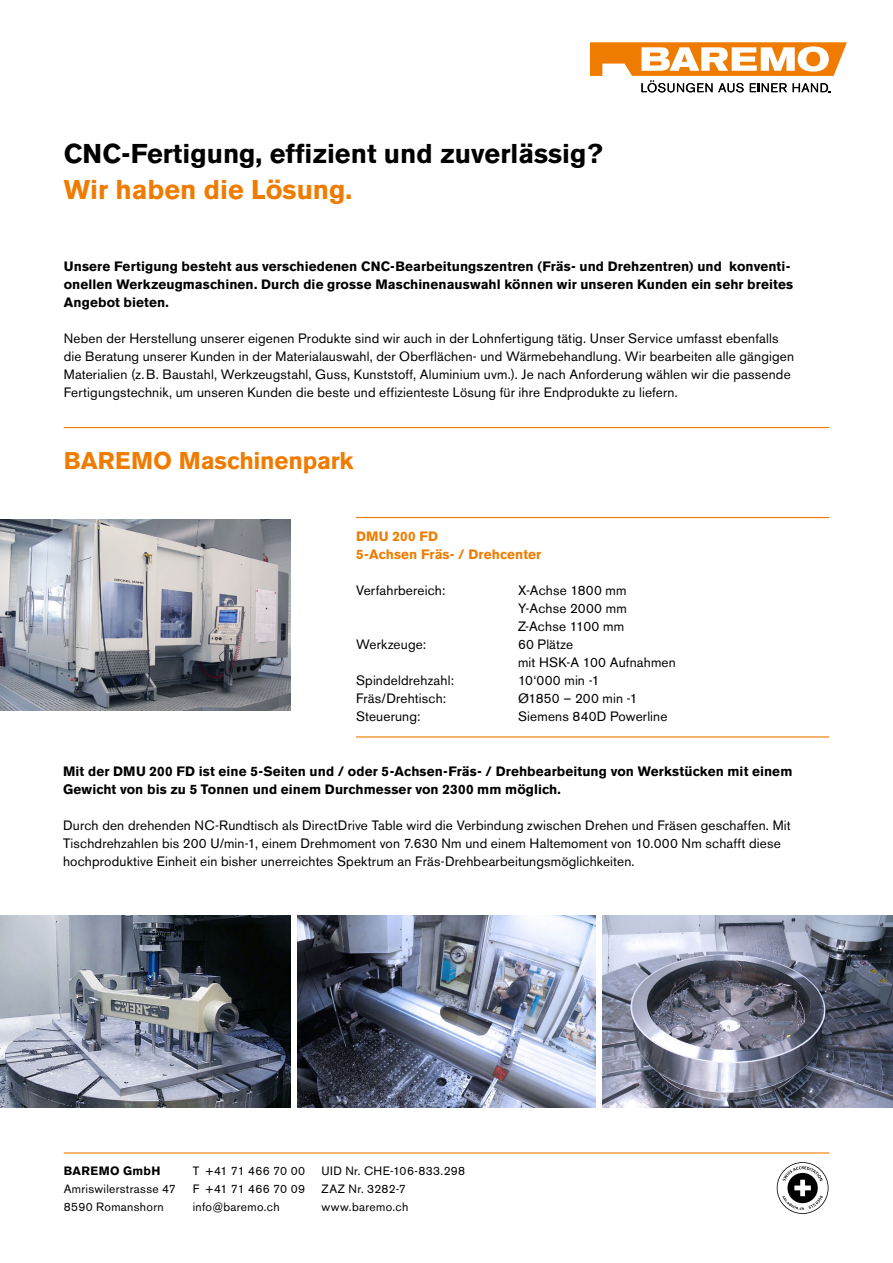
<style>
.page{position:relative;width:893px;height:1263px;background:#fff}
.page>*{position:absolute;margin:0;border:0;box-sizing:border-box;transform-origin:0 0}
.t1{font:700 27px "Akzidenz Grotesk BE";color:#000}
.t2{font:700 27px "Akzidenz Grotesk BE";color:#ef7c00}
.t3{font:700 24px "Akzidenz Grotesk BE";letter-spacing:-.005em;color:#ef7c00}
.t4{font:13.5px/18px "Akzidenz Grotesk BE";letter-spacing:.015em;color:#000}
.t5{font:700 13.5px/18px "Akzidenz Grotesk BE";letter-spacing:.01em;color:#000}
.t6{font:700 13.5px/18px "Akzidenz Grotesk BE";letter-spacing:.01em;color:#ef7c00}
.t7{font:12px/18px "Akzidenz Grotesk BE";letter-spacing:.03em;color:#000}
.t8{font:700 12px "Akzidenz Grotesk BE";letter-spacing:.035em;color:#000}
</style>
<div class="page">
<svg style="left:590px;top:43px;width:257px;height:49px"></svg>
<svg style="left:777px;top:1162px;width:51px;height:52px"></svg>
<hr style="left:64px;top:1152px;width:765px;height:1px;background:#ef7c00">
<hr style="left:356px;top:517px;width:473px;height:1px;background:#ef7c00">
<hr style="left:356px;top:736px;width:473px;height:1px;background:#ef7c00">
<hr style="left:64px;top:427px;width:765px;height:1px;background:#ef7c00">
<img style="left:0;top:519px;width:291px;height:192px">
<img style="left:0;top:916px;width:291px;height:191px">
<img style="left:298px;top:916px;width:297px;height:191px">
<img style="left:602px;top:916px;width:291px;height:191px">
<h1 class="t1" style="left:64px;top:138px;width:540px">CNC-Fertigung, effizient und zuverlässig?</h1>
<h1 class="t2" style="left:64px;top:174px;width:290px">Wir haben die Lösung.</h1>
<p class="t5" style="left:64px;top:258px;width:731px">Unsere Fertigung besteht aus verschiedenen CNC-Bearbeitungszentren (Fräs- und Drehzentren) und konventi&shy;onellen Werkzeugmaschinen. Durch die grosse Maschinenauswahl können wir unseren Kunden ein sehr breites<br>Angebot bieten.</p>
<p class="t4" style="left:64px;top:330px;width:732px">Neben der Herstellung unserer eigenen Produkte sind wir auch in der Lohnfertigung tätig. Unser Service umfasst ebenfalls die Beratung unserer Kunden in der Materialauswahl, der Oberflächen- und Wärmebehandlung. Wir bearbeiten alle gängigen Materialien (z.B. Baustahl, Werkzeugstahl, Guss, Kunststoff, Aluminium uvm.). Je nach Anforderung wählen wir die passende Fertigungstechnik, um unseren Kunden die beste und effizienteste Lösung für ihre Endprodukte zu liefern.</p>
<h2 class="t3" style="left:64px;top:447px;width:291px">BAREMO Maschinenpark</h2>
<p class="t6" style="left:356px;top:528px;width:187px">DMU 200 FD<br>5-Achsen Fräs- / Drehcenter</p>
<p class="t4" style="left:356px;top:582px;width:91px">Verfahrbereich:</p>
<p class="t4" style="left:518px;top:582px;width:110px;text-align:justify">X-Achse 1800 mm Y-Achse 2000 mm Z-Achse 1100 mm</p>
<p class="t4" style="left:356px;top:636px;width:72px">Werkzeuge:</p>
<p class="t4" style="left:518px;top:636px;width:159px">60 Plätze<br>mit HSK-A 100 Aufnahmen</p>
<p class="t4" style="left:356px;top:672px;width:99px">Spindeldrehzahl:</p>
<p class="t4" style="left:518px;top:672px;width:83px">10‘000 min -1</p>
<p class="t4" style="left:356px;top:690px;width:92px">Fräs/Drehtisch:</p>
<p class="t4" style="left:518px;top:690px;width:121px">Ø1850 – 200 min -1</p>
<p class="t4" style="left:356px;top:708px;width:66px">Steuerung:</p>
<p class="t4" style="left:518px;top:708px;width:151px">Siemens 840D Powerline</p>
<p class="t5" style="left:63px;top:762px;width:731px">Mit der DMU 200 FD ist eine 5-Seiten und / oder 5-Achsen-Fräs- / Drehbearbeitung von Werkstücken mit einem<br>Gewicht von bis zu 5 Tonnen und einem Durchmesser von 2300 mm möglich.</p>
<p class="t4" style="left:63px;top:816px;width:729px">Durch den drehenden NC-Rundtisch als DirectDrive Table wird die Verbindung zwischen Drehen und Fräsen geschaffen. Mit<br>Tischdrehzahlen bis 200 U/min-1, einem Drehmoment von 7.630 Nm und einem Haltemoment von 10.000 Nm schafft diese hochproduktive Einheit ein bisher unerreichtes Spektrum an Fräs-Drehbearbeitungsmöglichkeiten.</p>
<p class="t8" style="left:64px;top:1164px;width:98px">BAREMO GmbH</p>
<p class="t7" style="left:64px;top:1180px;width:114px">Amriswilerstrasse 47<br>8590 Romanshorn</p>
<p class="t7" style="left:193px;top:1162px;width:114px;text-align:justify">T +41 71 466 70 00<br>F +41 71 466 70 09 info@baremo.ch</p>
<p class="t7" style="left:321px;top:1162px;width:145px">UID Nr. CHE-106-833.298<br>ZAZ Nr. 3282-7 www.baremo.ch</p>
</div>
